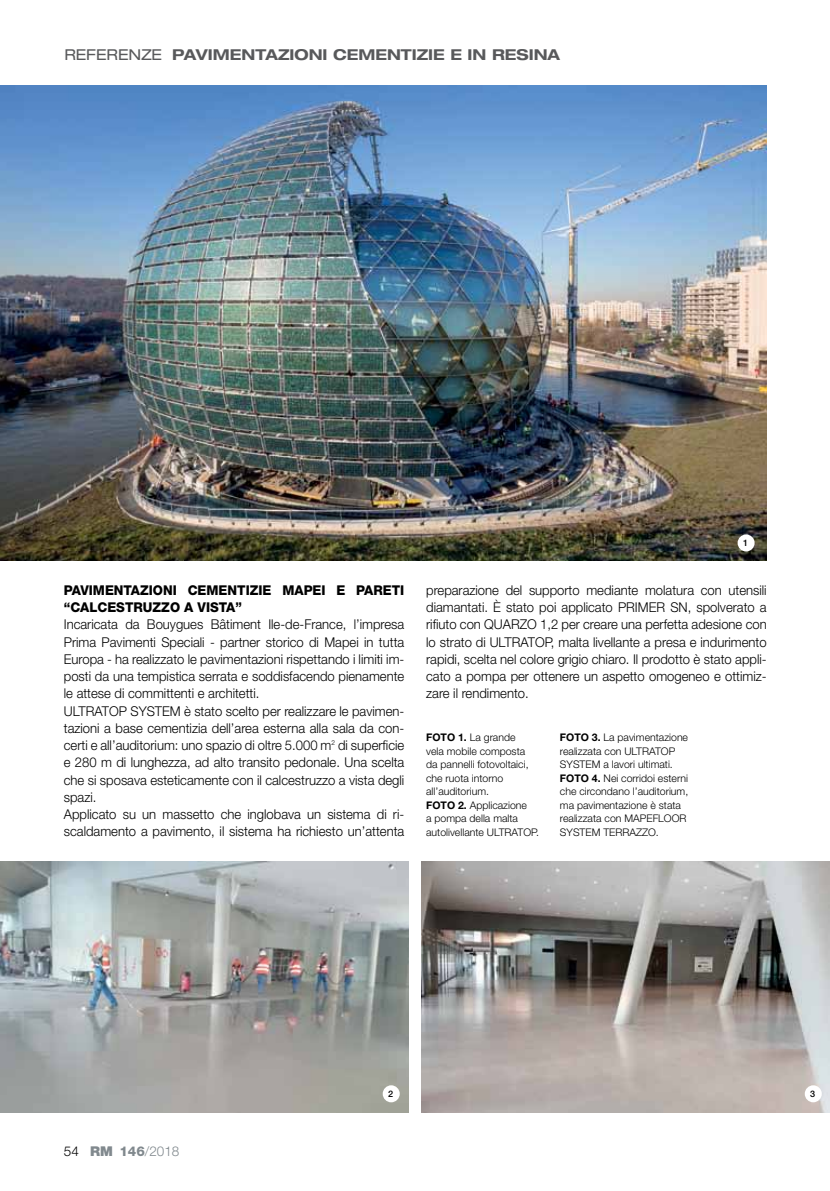
<style>
.page{position:relative;width:830px;height:1191px;background:#fff}
.page>*{position:absolute;margin:0;border:0;box-sizing:border-box;transform-origin:0 0}
.t1{font:700 expanded 15px "Helvetica Neue LT Std";color:#58595b}
.t2{font:300 13.5px/17.2px "Helvetica Neue LT Std";color:#000}
.t3{font:800 13.5px/17.2px "Helvetica Neue LT Std";color:#000}
.t4{font:300 13.5px "Helvetica Neue LT Std";color:#81898e}
.t5{font:300 10.5px/13.5px "Helvetica Neue LT Std";color:#000}
.t6{font:500 9px "Helvetica Neue LT Std";color:#000}
.s1{font-weight:400}
.s2{font-weight:700}
.s3{color:#000}
.s4{font-weight:900}
.s5{font-weight:800}
</style>
<div class="page">
<img style="left:0;top:86px;width:765px;height:475px">
<img style="left:0;top:861px;width:408px;height:251px">
<img style="left:421px;top:861px;width:408px;height:251px">
<div style="left:382px;top:1085px;width:17px;height:17px;background:#fff;border-radius:50%"></div>
<div style="left:804px;top:1085px;width:17px;height:17px;background:#fff;border-radius:50%"></div>
<div style="left:737px;top:534px;width:17px;height:17px;background:#fff;border-radius:50%"></div>
<p class="t1" style="left:64px;top:45px;width:497px"><span class="s1">REFERENZE</span> PAVIMENTAZIONI CEMENTIZIE E IN RESINA</p>
<p class="t6" style="left:742px;top:537px;width:7px">1</p>
<p class="t3" style="left:64px;top:581px;width:342px">PAVIMENTAZIONI CEMENTIZIE MAPEI E PARETI “CALCESTRUZZO A VISTA”</p>
<p class="t2" style="left:64px;top:615px;width:342px">Incaricata da Bouygues Bâtiment Ile-de-France, l’impresa Prima Pavimenti Speciali - partner storico di Mapei in tutta Europa - ha realizzato le pavimentazioni rispettando i limiti im&shy;posti da una tempistica serrata e soddisfacendo pienamente le attese di committenti e architetti.<br>ULTRATOP SYSTEM è stato scelto per realizzare le pavimen&shy;tazioni a base cementizia dell’area esterna alla sala da con&shy;certi e all’auditorium: uno spazio di oltre 5.000 m<sup>2</sup> di superficie e 280 m di lunghezza, ad alto transito pedonale. Una scelta che si sposava esteticamente con il calcestruzzo a vista degli spazi.<br>Applicato su un massetto che inglobava un sistema di ri&shy;scaldamento a pavimento, il sistema ha richiesto un’attenta</p>
<p class="t2" style="left:426px;top:581px;width:342px;text-align:justify">preparazione del supporto mediante molatura con utensili diamantati. È stato poi applicato PRIMER SN, spolverato a rifiuto con QUARZO 1,2 per creare una perfetta adesione con lo strato di ULTRATOP, malta livellante a presa e indurimento rapidi, scelta nel colore grigio chiaro. Il prodotto è stato appli&shy;cato a pompa per ottenere un aspetto omogeneo e ottimiz&shy;zare il rendimento.</p>
<p class="t5" style="left:426px;top:730px;width:114px"><span class="s2">FOTO 1.</span> La grande<br>vela mobile composta da pannelli fotovoltaici, che ruota intorno all’auditorium.<br><span class="s2">FOTO 2.</span> Applicazione<br>a pompa della malta autolivellante ULTRATOP.</p>
<p class="t5" style="left:559px;top:730px;width:130px"><span class="s2">FOTO 3.</span> La pavimentazione realizzata con ULTRATOP<br>SYSTEM a lavori ultimati.<br><span class="s2">FOTO 4.</span> Nei corridoi esterni che circondano l’auditorium, ma pavimentazione è stata realizzata con MAPEFLOOR<br>SYSTEM TERRAZZO.</p>
<p class="t4" style="left:64px;top:1142px;width:117px"><span class="s3">54</span> <span class="s4">RM</span> <span class="s5">146</span>/2018</p>
<p class="t6" style="left:388px;top:1088px;width:7px">2</p>
<p class="t6" style="left:809px;top:1088px;width:7px">3</p>
</div>
